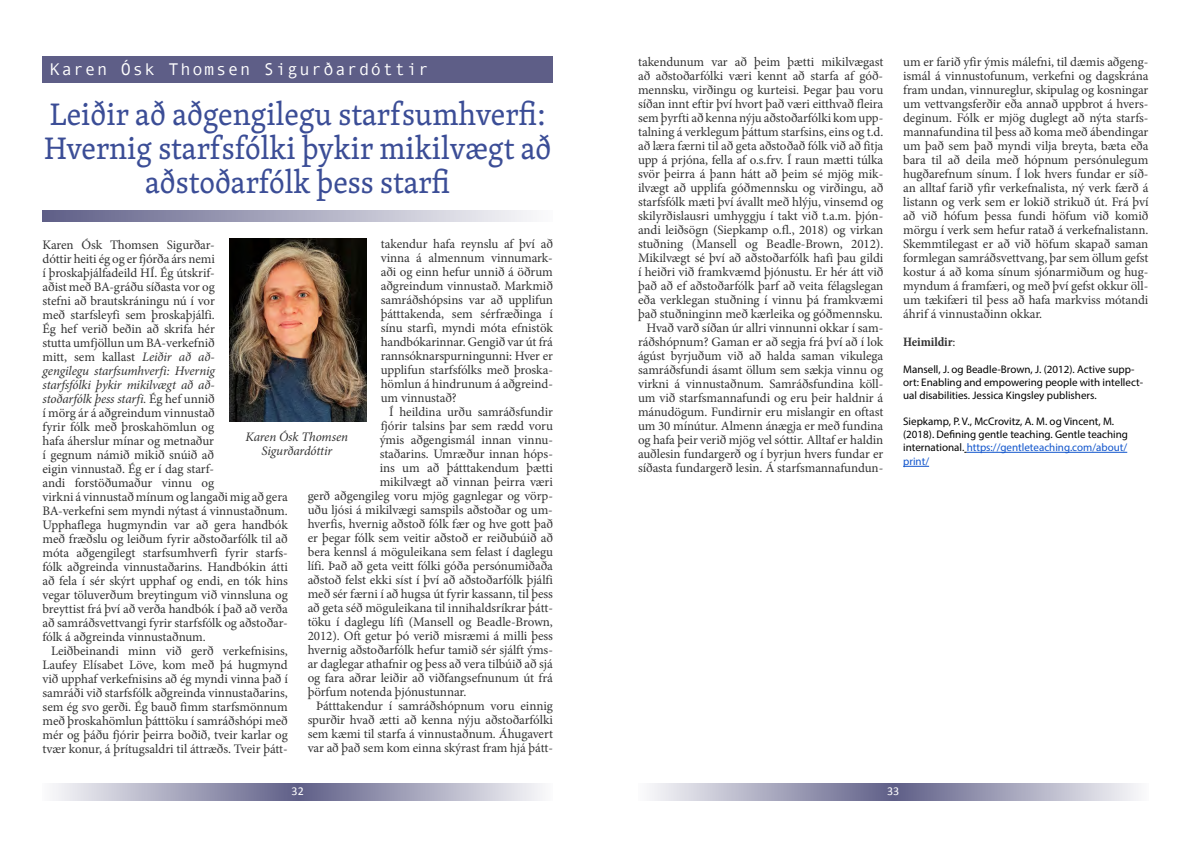
<style>
.page{position:relative;width:1191px;height:842px;background:#fff}
.page>*{position:absolute;margin:0;border:0;box-sizing:border-box;transform-origin:0 0}
.t1{font:32px/34px "Skolar Latin";color:#3b4d96;text-align:center;scale:.95 1}
.t2{font:17px "Andale Mono";letter-spacing:.1em;color:#fff}
.t3{font:13px/14px "Minion Pro";letter-spacing:-.005em;color:#333;text-align:justify}
.t4{font:italic 13px/14px "Minion Pro";letter-spacing:-.015em;color:#333;text-align:center}
.t5{font:700 condensed 13px "Minion Pro";letter-spacing:-.005em;color:#333}
.t6{font:12px "Calibri";color:#fff}
.t7{font:11px/13px "Myriad Pro";color:#000}
.t8{font:11px "Myriad Pro";color:#15c}
.s1{font-style:italic}
.s2{font-weight:400;font-stretch:normal}
.s3{color:#15c}
</style>
<div class="page">
<div style="left:298px;top:783px;width:254px;height:17px;background:linear-gradient(to right,#5e5e87,#fafafb)"></div>
<div style="left:42px;top:783px;width:256px;height:17px;background:linear-gradient(to right,#fbfbfc,#5f5f88)"></div>
<div style="left:894px;top:783px;width:254px;height:18px;background:linear-gradient(to right,#5e5e87,#fafafb)"></div>
<div style="left:638px;top:783px;width:256px;height:18px;background:linear-gradient(to right,#fcfcfc,#5f5f88)"></div>
<svg style="left:43px;top:210px;width:488px;height:12px"></svg>
<div style="left:43px;top:57px;width:510px;height:26px;background:#5e5e87"></div>
<img style="left:229px;top:238px;width:137px;height:184px">
<hr style="left:966px;top:452px;width:161px;height:1px;background:#15c">
<svg style="left:903px;top:466px;width:26px;height:1px"></svg>
<h2 class="t2" style="left:50px;top:58px;width:381px">Karen Ósk Thomsen Sigurðardóttir</h2>
<p class="t3" style="left:638px;top:55px;width:247px;text-align:right">takendunum var að þeim þætti mikilvægast að aðstoðarfólki væri kennt að starfa af góð&shy;mennsku, virðingu og kurteisi. Þegar þau voru síðan innt eftir því hvort það væri eitthvað fleira sem þyrfti að kenna nýju aðstoðarfólki kom upp&shy;talning á verklegum þáttum starfsins, eins og t.d. að læra færni til að geta aðstoðað fólk við að fitja upp á prjóna, fella af o.s.frv. Í raun mætti túlka svör þeirra á þann hátt að þeim sé mjög mik&shy;ilvægt að upplifa góðmennsku og virðingu, að starfsfólk mæti því ávallt með hlýju, vinsemd og skilyrðislausri umhyggju í takt við t.a.m. þjón&shy;andi leiðsögn (Siepkamp o.fl., 2018) og virkan stuðning (Mansell og Beadle-Brown, 2012).<br>Mikilvægt sé því að aðstoðarfólk hafi þau gildi í heiðri við framkvæmd þjónustu. Er hér átt við það að ef aðstoðarfólk þarf að veita félagslegan eða verklegan stuðning í vinnu þá framkvæmi það stuðninginn með kærleika og góðmennsku.<br>Hvað varð síðan úr allri vinnunni okkar í sam&shy;ráðshópnum? Gaman er að segja frá því að í lok ágúst byrjuðum við að halda saman vikulega samráðsfundi ásamt öllum sem sækja vinnu og virkni á vinnustaðnum. Samráðsfundina köll&shy;um við starfsmannafundi og eru þeir haldnir á mánudögum. Fundirnir eru mislangir en oftast um 30 mínútur. Almenn ánægja er með fundina og hafa þeir verið mjög vel sóttir. Alltaf er haldin auðlesin fundargerð og í byrjun hvers fundar er síðasta fundargerð lesin. Á starfsmannafundun-</p>
<p class="t3" style="left:903px;top:55px;width:247px">um er farið yfir ýmis málefni, til dæmis aðgeng&shy;ismál á vinnustofunum, verkefni og dagskrána fram undan, vinnureglur, skipulag og kosningar um vettvangsferðir eða annað uppbrot á hvers&shy;deginum. Fólk er mjög duglegt að nýta starfs&shy;mannafundina til þess að koma með ábendingar um það sem það myndi vilja breyta, bæta eða bara til að deila með hópnum persónulegum hugðarefnum sínum. Í lok hvers fundar er síð&shy;an alltaf farið yfir verkefnalista, ný verk færð á listann og verk sem er lokið strikuð út. Frá því að við hófum þessa fundi höfum við komið mörgu í verk sem hefur ratað á verkefnalistann.<br>Skemmtilegast er að við höfum skapað saman formlegan samráðsvettvang, þar sem öllum gefst kostur á að koma sínum sjónarmiðum og hug&shy;myndum á framfæri, og með því gefst okkur öll&shy;um tækifæri til þess að hafa markviss mótandi áhrif á vinnustaðinn okkar.</p>
<h1 class="t1" style="left:44px;top:97px;width:535px">Leiðir að aðgengilegu starfsumhverfi:<br>Hvernig starfsfólki þykir mikilvægt að aðstoðarfólk þess starfi</h1>
<p class="t3" style="left:43px;top:238px;width:247px;text-align:left">Karen Ósk Thomsen Sigurðar-<br>dóttir heiti ég og er fjórða árs nemi<br>í þroskaþjálfadeild HÍ. Ég útskrif-<br>aðist með BA-gráðu síðasta vor og<br>stefni að brautskráningu nú í vor<br>með starfsleyfi sem þroskaþjálfi.<br>Ég hef verið beðin að skrifa hér<br>stutta umfjöllun um BA-verkefnið<br>mitt, sem kallast <span class="s1">Leiðir að að-<br>gengilegu starfsumhverfi: Hvernig<br>starfsfólki þykir mikilvægt að að-<br>stoðarfólk þess starfi.</span> Ég hef unnið<br>í mörg ár á aðgreindum vinnustað<br>fyrir fólk með þroskahömlun og<br>hafa áherslur mínar og metnaður<br>í gegnum námið mikið snúið að<br>eigin vinnustað. Ég er í dag starf-<br>andi forstöðumaður vinnu og<br>virkni á vinnustað mínum og langaði mig að gera BA-verkefni sem myndi nýtast á vinnustaðnum.<br>Upphaflega hugmyndin var að gera handbók með fræðslu og leiðum fyrir aðstoðarfólk til að móta aðgengilegt starfsumhverfi fyrir starfs&shy;fólk aðgreinda vinnustaðarins. Handbókin átti að fela í sér skýrt upphaf og endi, en tók hins vegar töluverðum breytingum við vinnsluna og breyttist frá því að verða handbók í það að verða að samráðsvettvangi fyrir starfsfólk og aðstoðar&shy;fólk á aðgreinda vinnustaðnum.</p>
<p class="t3" style="left:43px;top:644px;width:247px;text-indent:9px">Leiðbeinandi minn við gerð verkefnisins, Laufey Elísabet Löve, kom með þá hugmynd við upphaf verkefnisins að ég myndi vinna það í samráði við starfsfólk aðgreinda vinnustaðarins, sem ég svo gerði. Ég bauð fimm starfsmönnum með þroskahömlun þátttöku í samráðshópi með mér og þáðu fjórir þeirra boðið, tveir karlar og tvær konur, á þrítugsaldri til áttræðs. Tveir þátt-</p>
<p class="t3" style="left:381px;top:237px;width:174px">takendur hafa reynslu af því að vinna á almennum vinnumark&shy;aði og einn hefur unnið á öðrum aðgreindum vinnustað. Markmið samráðshópsins var að upplifun þátttakenda, sem sérfræðinga í sínu starfi, myndi móta efnistök handbókarinnar. Gengið var út frá rannsóknarspurningunni: Hver er upplifun starfsfólks með þroska&shy;hömlun á hindrunum á aðgreind&shy;um vinnustað?</p>
<p class="t3" style="left:389px;top:405px;width:165px">Í heildina urðu samráðsfundir</p>
<p class="t3" style="left:381px;top:419px;width:174px">fjórir talsins þar sem rædd voru</p>
<p class="t3" style="left:380px;top:433px;width:173px">ýmis aðgengismál innan vinnu-</p>
<p class="t3" style="left:380px;top:447px;width:173px">staðarins. Umræður innan hóps-</p>
<p class="t3" style="left:380px;top:461px;width:175px">ins um að þátttakendum þætti</p>
<p class="t3" style="left:380px;top:475px;width:175px">mikilvægt að vinnan þeirra væri</p>
<p class="t3" style="left:308px;top:489px;width:247px">gerð aðgengileg voru mjög gagnlegar og vörp-</p>
<p class="t3" style="left:308px;top:503px;width:247px">uðu ljósi á mikilvægi samspils aðstoðar og um-</p>
<p class="t3" style="left:308px;top:517px;width:247px">hverfis, hvernig aðstoð fólk fær og hve gott það</p>
<p class="t3" style="left:308px;top:531px;width:247px">er þegar fólk sem veitir aðstoð er reiðubúið að</p>
<p class="t3" style="left:308px;top:545px;width:247px">bera kennsl á möguleikana sem felast í daglegu</p>
<p class="t3" style="left:308px;top:559px;width:247px">lífi. Það að geta veitt fólki góða persónumiðaða</p>
<p class="t3" style="left:308px;top:573px;width:247px">aðstoð felst ekki síst í því að aðstoðarfólk þjálfi</p>
<p class="t3" style="left:308px;top:587px;width:247px">með sér færni í að hugsa út fyrir kassann, til þess</p>
<p class="t3" style="left:308px;top:601px;width:247px">að geta séð möguleikana til innihaldsríkrar þátt-</p>
<p class="t3" style="left:308px;top:615px;width:247px">töku í daglegu lífi (Mansell og Beadle-Brown,</p>
<p class="t3" style="left:308px;top:629px;width:247px">2012). Oft getur þó verið misræmi á milli þess</p>
<p class="t3" style="left:308px;top:643px;width:247px">hvernig aðstoðarfólk hefur tamið sér sjálft ýms-</p>
<p class="t3" style="left:308px;top:657px;width:247px">ar daglegar athafnir og þess að vera tilbúið að sjá</p>
<p class="t3" style="left:308px;top:671px;width:247px">og fara aðrar leiðir að viðfangsefnunum út frá</p>
<p class="t3" style="left:308px;top:685px;width:160px">þörfum notenda þjónustunnar.</p>
<p class="t3" style="left:316px;top:699px;width:238px">Þátttakendur í samráðshópnum voru einnig</p>
<p class="t3" style="left:308px;top:713px;width:247px">spurðir hvað ætti að kenna nýju aðstoðarfólki</p>
<p class="t3" style="left:308px;top:727px;width:247px">sem kæmi til starfa á vinnustaðnum. Áhugavert</p>
<p class="t3" style="left:308px;top:741px;width:247px">var að það sem kom einna skýrast fram hjá þátt-</p>
<p class="t5" style="left:903px;top:333px;width:54px">Heimildir<span class="s2">:</span></p>
<p class="t7" style="left:903px;top:363px;width:241px">Mansell, J. og Beadle-Brown, J. (2012). Active supp&shy;ort: Enabling and empowering people with intellect&shy;ual disabilities. Jessica Kingsley publishers.</p>
<p class="t7" style="left:903px;top:415px;width:226px">Siepkamp, P. V., McCrovitz, A. M. og Vincent, M. (2018). Defining gentle teaching. Gentle teaching international. <span class="s3">https://gentleteaching.com/about/</span></p>
<p class="t8" style="left:903px;top:455px;width:27px">print/</p>
<p class="t4" style="left:246px;top:430px;width:104px">Karen Ósk Thomsen<br>Sigurðardóttir</p>
<p class="t6" style="left:292px;top:782px;width:14px">32</p>
<p class="t6" style="left:887px;top:782px;width:14px">33</p>
</div>
